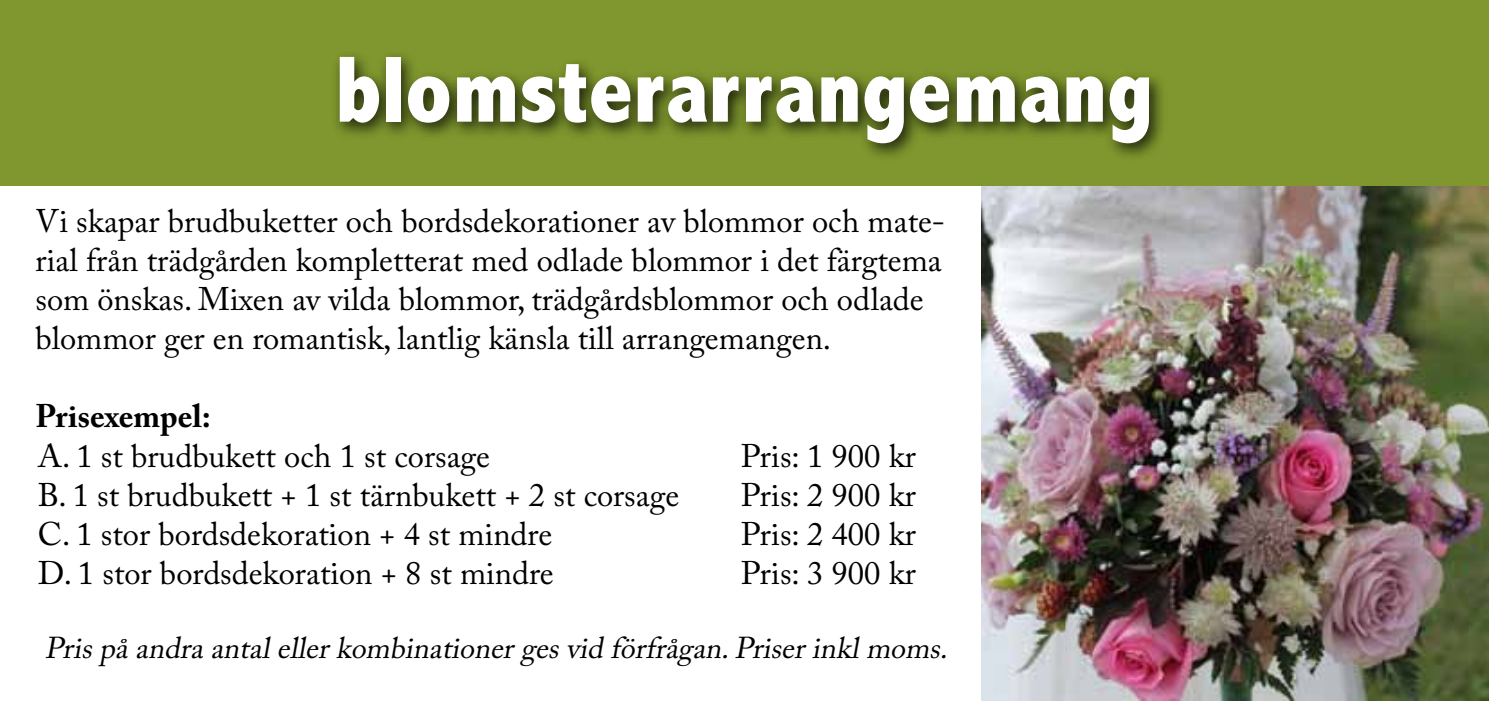
<style>
.page{position:relative;width:1489px;height:702px;background:#fff}
.page>*{position:absolute;margin:0;border:0;box-sizing:border-box;transform-origin:0 0}
.t1{font:800 condensed 95px "Abadi";color:#fff}
.t2{font:32.5px/39px "Adobe Caslon Pro";color:#000}
.t3{font:700 32.5px "Adobe Caslon Pro";color:#000}
.t4{font:italic 30px "Adobe Caslon Pro";color:#000}
</style>
<div class="page">
<img style="left:981px;top:185px;width:507px;height:515px">
<div style="left:0;top:0;width:1488px;height:185px;background:#7f972e"></div>
<div style="left:330px;top:49px;width:837px;height:113px;background:#000;opacity:.75"></div>
<h1 class="t1" style="left:335px;top:35px;width:820px">blomsterarrangemang</h1>
<p class="t2" style="left:35px;top:202px;width:911px">Vi skapar brudbuketter och bordsdekorationer av blommor och mate&shy;rial från trädgården kompletterat med odlade blommor i det färgtema som önskas. Mixen av vilda blommor, trädgårdsblommor och odlade blommor ger en romantisk, lantlig känsla till arrangemangen.</p>
<p class="t3" style="left:35px;top:397px;width:177px">Prisexempel:</p>
<p class="t2" style="left:38px;top:436px;width:453px">A. 1 st brudbukett och 1 st corsage</p>
<p class="t2" style="left:740px;top:436px;width:176px">Pris: 1 900 kr</p>
<p class="t2" style="left:38px;top:475px;width:642px">B. 1 st brudbukett + 1 st tärnbukett + 2 st corsage</p>
<p class="t2" style="left:740px;top:475px;width:176px">Pris: 2 900 kr</p>
<p class="t2" style="left:38px;top:514px;width:515px">C. 1 stor bordsdekoration + 4 st mindre</p>
<p class="t2" style="left:740px;top:514px;width:176px">Pris: 2 400 kr</p>
<p class="t2" style="left:38px;top:553px;width:517px">D. 1 stor bordsdekoration + 8 st mindre</p>
<p class="t2" style="left:740px;top:553px;width:176px">Pris: 3 900 kr</p>
<p class="t4" style="left:45px;top:629px;width:913px">Prispåandraantalellerkombinationergesvidförfrågan.Priserinklmoms.</p>
</div>
